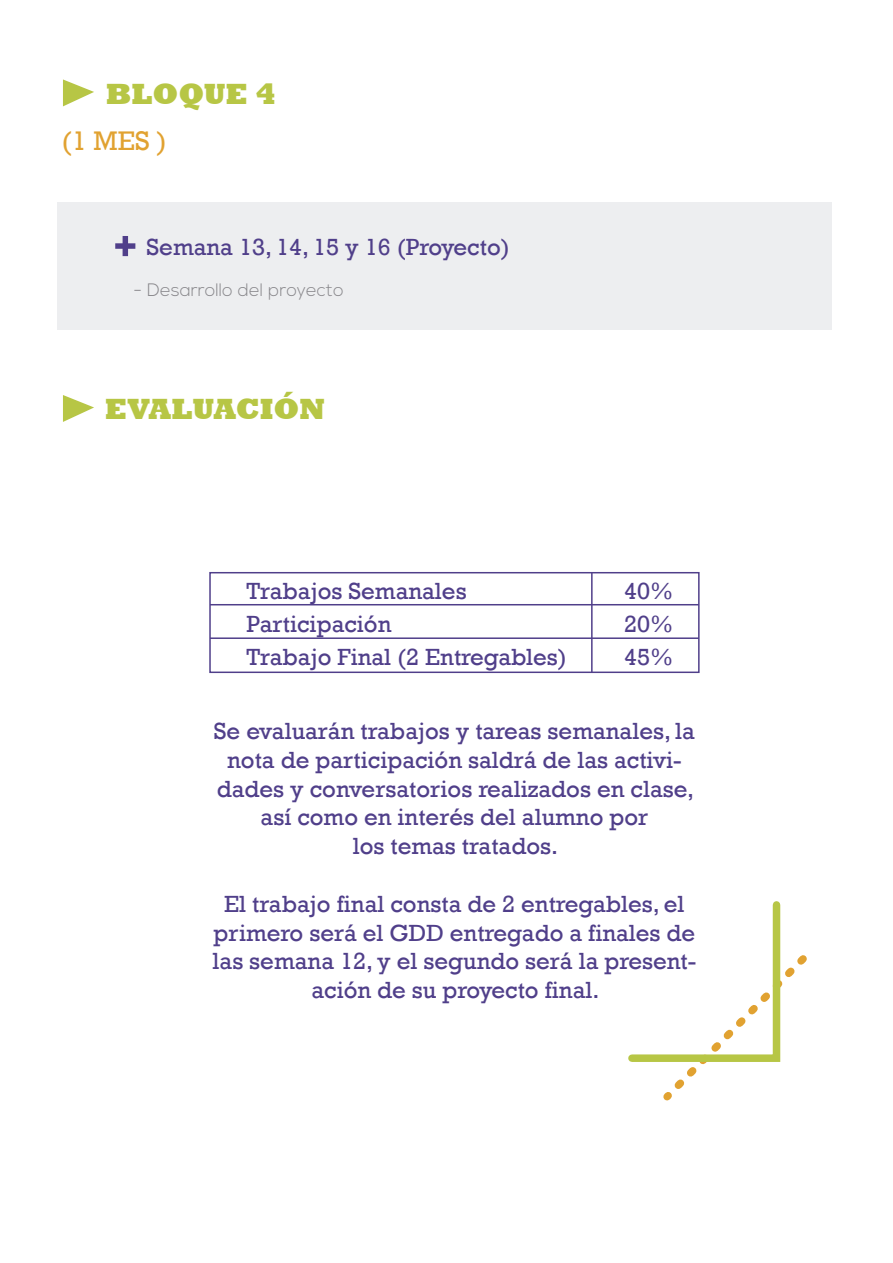
<style>
.page{position:relative;width:893px;height:1263px;background:#fff}
.page>*{position:absolute;margin:0;border:0;box-sizing:border-box;transform-origin:0 0}
.t1{font:800 30px "Rockwell";color:#b7c645}
.t2{font:27.6px "Rockwell";color:#e1a231}
.t3{font:24px/28.8px "Rockwell";color:#503f8a;text-align:center}
.t4{font:300 18px "Nexa";color:#87868a}
</style>
<div class="page">
<svg style="left:63px;top:79px;width:31px;height:27px"></svg>
<svg style="left:63px;top:395px;width:31px;height:27px"></svg>
<div style="left:57px;top:203px;width:774px;height:127px;background:#edeef0"></div>
<div style="left:123px;top:236px;width:5px;height:20px;background:#503f8a"></div>
<div style="left:115px;top:243px;width:20px;height:6px;background:#503f8a"></div>
<div style="left:209px;top:572px;width:491px;height:101px;border:2px solid #503f8a"></div>
<hr style="left:591px;top:573px;width:2px;height:99px;background:#503f8a">
<hr style="left:210px;top:604px;width:489px;height:1px;background:#503f8a">
<hr style="left:210px;top:637px;width:489px;height:2px;background:#503f8a">
<svg style="left:628px;top:901px;width:179px;height:200px"></svg>
<p class="t1" style="left:106px;top:76px;width:172px">BLOQUE 4</p>
<p class="t2" style="left:61px;top:125px;width:107px">(1 MES )</p>
<p class="t3" style="left:147px;top:233px;width:365px">Semana 13, 14, 15 y 16 (Proyecto)</p>
<p class="t4" style="left:134px;top:279px;width:212px">- Desarrollo del proyecto</p>
<p class="t1" style="left:105px;top:392px;width:222px">EVALUACIÓN</p>
<p class="t3" style="left:247px;top:577px;width:222px">Trabajos Semanales</p>
<p class="t3" style="left:624px;top:577px;width:51px">40%</p>
<p class="t3" style="left:247px;top:610px;width:146px">Participación</p>
<p class="t3" style="left:624px;top:610px;width:51px">20%</p>
<p class="t3" style="left:247px;top:643px;width:322px">Trabajo Final (2 Entregables)</p>
<p class="t3" style="left:624px;top:643px;width:51px">45%</p>
<p class="t3" style="left:214px;top:717px;width:483px">Se evaluarán trabajos y tareas semanales, la nota de participación saldrá de las activi&shy;dades y conversatorios realizados en clase, así como en interés del alumno por<br>los temas tratados.</p>
<p class="t3" style="left:213px;top:890px;width:485px">El trabajo final consta de 2 entregables, el primero será el GDD entregado a finales de las semana 12, y el segundo será la present&shy;ación de su proyecto final.</p>
</div>
